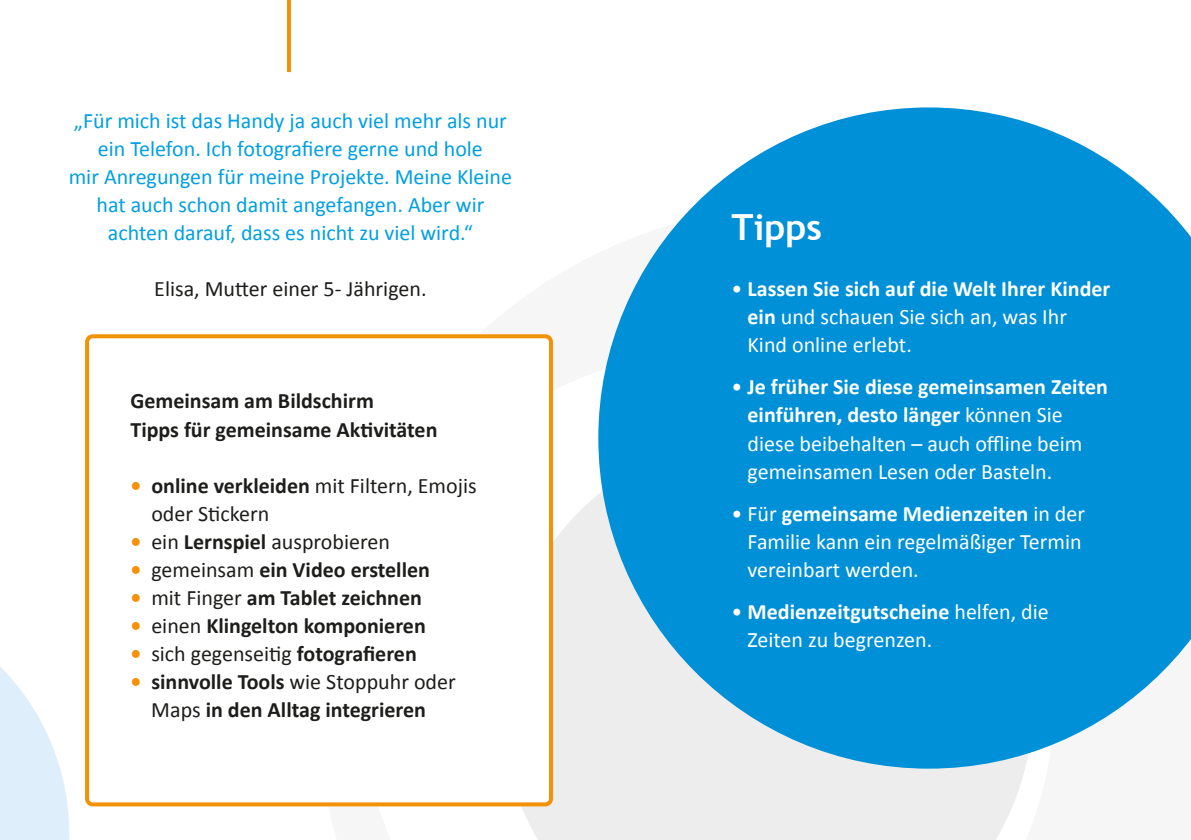
<style>
.page{position:relative;width:1191px;height:840px;background:#fff}
.page>*{position:absolute;margin:0;border:0;box-sizing:border-box;transform-origin:0 0}
.t1{font:700 36px "Trebuchet MS";color:#fff}
.t2{font:22px/28px "Calibri";color:#fff}
.t3{font:22px/28px "Calibri";color:#009fe3;text-align:center}
.t4{font:700 22px/28px "Calibri";color:#1d1d1b}
.t5{font:22px/28px "Calibri";color:#1d1d1b}
.s1{font-weight:700;color:#f39207}
.s2{font-weight:700}
.s3{color:#f39207}
.s4{font-weight:400}
</style>
<div class="page">
<div style="left:500px;top:495px;width:525px;height:344px;background:#ededed"></div>
<div style="left:87px;top:336px;width:464px;height:468px;background:#fff;border-radius:6px"></div>
<div style="left:85px;top:334px;width:468px;height:472px;border:4px solid #f39207;border-radius:6px"></div>
<svg style="left:0;top:667px;width:69px;height:172px"></svg>
<hr style="left:287px;top:0;width:4px;height:72px;background:#f39207">
<svg style="left:598px;top:107px;width:593px;height:661px;background:#2aa1dc"></svg>
<p class="t3" style="left:69px;top:106px;width:445px">„Für mich ist das Handy ja auch viel mehr als nur ein Telefon. Ich fotografiere gerne und hole<br>mir Anregungen für meine Projekte. Meine Kleine hat auch schon damit angefangen. Aber wir achten darauf, dass es nicht zu viel wird.“</p>
<p class="t5" style="left:154px;top:274px;width:274px">Elisa, Mutter einer 5- Jährigen.</p>
<p class="t4" style="left:130px;top:386px;width:308px">Gemeinsam am Bildschirm<br>Tipps für gemeinsame Aktivitäten</p>
<p class="t5" style="left:151px;top:470px;width:327px;text-indent:-21px"><span class="s1">•</span> <span class="s2">online verkleiden</span> mit Filtern, Emojis oder Stickern</p>
<p class="t5" style="left:130px;top:526px;width:261px"><span class="s1">•</span> ein <span class="s2">Lernspiel</span> ausprobieren</p>
<p class="t4" style="left:130px;top:554px;width:301px"><span class="s3">•</span> <span class="s4">gemeinsam</span> ein Video erstellen</p>
<p class="t4" style="left:130px;top:582px;width:293px"><span class="s3">•</span> <span class="s4">mit Finger</span> am Tablet zeichnen</p>
<p class="t4" style="left:130px;top:610px;width:297px"><span class="s3">•</span> <span class="s4">einen</span> Klingelton komponieren</p>
<p class="t5" style="left:130px;top:638px;width:288px"><span class="s1">•</span> sich gegenseitig <span class="s2">fotografieren</span></p>
<p class="t4" style="left:130px;top:666px;width:327px;text-align:center"><span class="s3">•</span> sinnvolle Tools <span class="s4">wie Stoppuhr oder<br>Maps</span> in den Alltag integrieren</p>
<h1 class="t1" style="left:731px;top:205px;width:92px">Tipps</h1>
<p class="t2" style="left:747px;top:274px;width:364px;text-indent:-16px">• <span class="s2">Lassen Sie sich auf die Welt Ihrer Kinder ein</span> und schauen Sie sich an, was Ihr<br>Kind online erlebt.</p>
<p class="t2" style="left:747px;top:372px;width:362px;text-indent:-16px">• <span class="s2">Je früher Sie diese gemeinsamen Zeiten einführen, desto länger</span> können Sie diese beibehalten – auch offline beim gemeinsamen Lesen oder Basteln.</p>
<p class="t2" style="left:747px;top:498px;width:339px;text-indent:-16px">• Für <span class="s2">gemeinsame Medienzeiten</span> in der<br>Familie kann ein regelmäßiger Termin vereinbart werden.</p>
<p class="t2" style="left:747px;top:596px;width:303px;text-indent:-16px">• <span class="s2">Medienzeitgutscheine</span> helfen, die<br>Zeiten zu begrenzen.</p>
</div>
